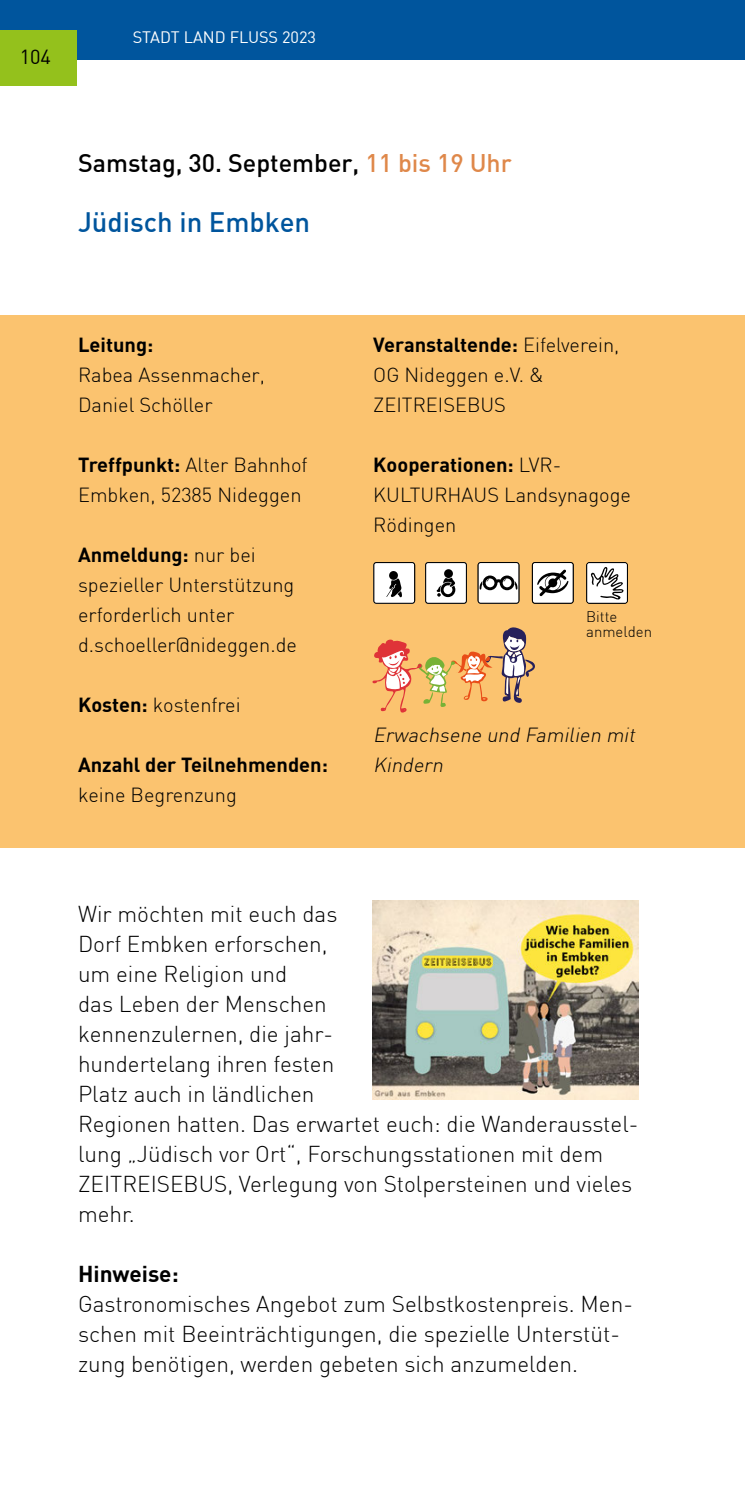
<style>
.page{position:relative;width:745px;height:1489px;background:#fff}
.page>*{position:absolute;margin:0;border:0;box-sizing:border-box;transform-origin:0 0}
.t1{font:500 27.5px "DIN";color:#00559d}
.t2{font:500 25px "DIN";color:#000}
.t3{font:300 22.5px/30px "DIN";color:#000}
.t4{font:700 22.5px "DIN";color:#000}
.t5{font:300 20px/30px "DIN";color:#000}
.t6{font:700 20px/30px "DIN";color:#000}
.t7{font:italic 300 20px/30px "DIN";color:#000}
.t8{font:20px "DIN";color:#000}
.t9{font:16.25px "DIN";color:#fff}
.t10{font:300 15px/15px "DIN";color:#000}
.s1{color:#df884a}
.s2{font-weight:700}
.s3{font-weight:300}
</style>
<div class="page">
<div style="left:0;top:0;width:744px;height:60px;background:#00559d"></div>
<div style="left:0;top:30px;width:77px;height:56px;background:#94c11c"></div>
<div style="left:0;top:315px;width:744px;height:532px;background:#fbc36f"></div>
<svg style="left:372px;top:627px;width:162px;height:85px"></svg>
<svg style="left:373px;top:562px;width:42px;height:42px"></svg>
<svg style="left:425px;top:562px;width:41px;height:42px"></svg>
<svg style="left:477px;top:562px;width:42px;height:41px"></svg>
<svg style="left:531px;top:562px;width:42px;height:41px"></svg>
<img style="left:372px;top:900px;width:266px;height:199px">
<svg style="left:586px;top:562px;width:41px;height:42px"></svg>
<p class="t8" style="left:20px;top:44px;width:33px">104</p>
<p class="t9" style="left:133px;top:27px;width:185px">STADT LAND FLUSS 2023</p>
<h2 class="t2" style="left:78px;top:147px;width:435px">Samstag, 30. September, <span class="s1">11 bis 19 Uhr</span></h2>
<h2 class="t1" style="left:78px;top:204px;width:233px">Jüdisch in Embken</h2>
<p class="t5" style="left:78px;top:329px;width:188px"><span class="s2">Leitung:<br></span>Rabea Assenmacher,<br>Daniel Schöller</p>
<p class="t5" style="left:78px;top:449px;width:231px"><span class="s2">Treffpunkt:</span> Alter Bahnhof<br>Embken, 52385 Nideggen</p>
<p class="t5" style="left:78px;top:539px;width:220px"><span class="s2">Anmeldung:</span> nur bei spezieller Unterstützung erforderlich unter d.schoeller@nideggen.de</p>
<p class="t5" style="left:78px;top:689px;width:164px"><span class="s2">Kosten:</span> kostenfrei</p>
<p class="t6" style="left:78px;top:749px;width:251px">Anzahl der Teilnehmenden: <span class="s3">keine Begrenzung</span></p>
<p class="t5" style="left:373px;top:329px;width:247px"><span class="s2">Veranstaltende:</span> Eifelverein,<br>OG Nideggen e.V. &amp;<br>ZEITREISEBUS</p>
<p class="t5" style="left:373px;top:449px;width:259px"><span class="s2">Kooperationen:</span> LVR-<br>KULTURHAUS Landsynagoge<br>Rödingen</p>
<p class="t10" style="left:585px;top:609px;width:67px">Bitte anmelden</p>
<p class="t7" style="left:373px;top:719px;width:267px">Erwachsene und Familien mit<br>Kindern</p>
<p class="t3" style="left:78px;top:898px;width:561px">Wir möchten mit euch das<br>Dorf Embken erforschen,<br>um eine Religion und<br>das Leben der Menschen<br>kennenzulernen, die jahr-<br>hundertelang ihren festen<br>Platz auch in ländlichen<br>Regionen hatten. Das erwartet euch: die Wanderausstel&shy;lung „Jüdisch vor Ort“, Forschungsstationen mit dem<br>ZEITREISEBUS, Verlegung von Stolpersteinen und vieles mehr.</p>
<h3 class="t4" style="left:78px;top:1259px;width:102px">Hinweise:</h3>
<p class="t3" style="left:78px;top:1288px;width:556px">Gastronomisches Angebot zum Selbstkostenpreis. Men&shy;schen mit Beeinträchtigungen, die spezielle Unterstüt&shy;zung benötigen, werden gebeten sich anzumelden.</p>
</div>
